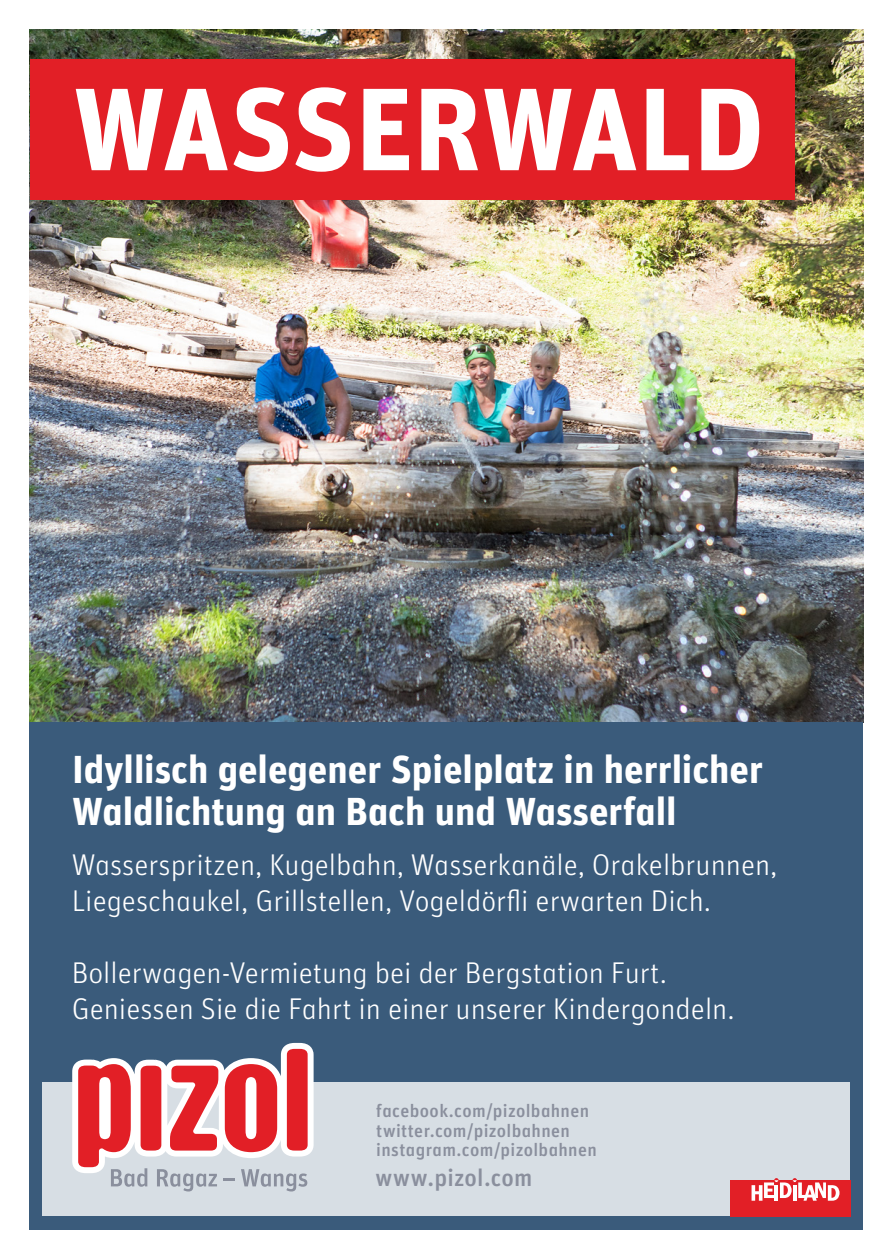
<style>
.page{position:relative;width:893px;height:1259px;background:#fff}
.page>*{position:absolute;margin:0;border:0;box-sizing:border-box;transform-origin:0 0}
.t1{font:117px "Unit Bold Alternate";color:#fff}
.t2{font:39px/42px "Unit Bold Alternate";color:#fff}
.t3{font:30px/36px "Unit Light Alternate";color:#fff}
.lauftext_9_5{font:24px "Unit Medium Alternate";letter-spacing:.01em;color:#8a8f9d}
.lauftext_9_5-2{font:18px "Unit Medium Alternate";letter-spacing:.02em;color:#8a8f9d}
</style>
<div class="page">
<img style="left:30px;top:30px;width:833px;height:692px">
<div style="left:30px;top:722px;width:833px;height:507px;background:#3a5b7b"></div>
<div style="left:30px;top:59px;width:764px;height:141px;background:#e21f26"></div>
<div style="left:43px;top:1082px;width:807px;height:134px;background:#d7dee4"></div>
<svg style="left:72px;top:1043px;width:242px;height:148px"></svg>
<div style="left:730px;top:1180px;width:120px;height:36px;background:#e21f26"></div>
<svg style="left:751px;top:1178px;width:88px;height:22px"></svg>
<p class="t1" style="left:73px;top:57px;width:694px">WASSERWALD</p>
<p class="t2" style="left:72px;top:748px;width:692px">Idyllisch gelegener Spielplatz in herrlicher<br>Waldlichtung an Bach und Wasserfall</p>
<p class="t3" style="left:72px;top:845px;width:707px">Wasserspritzen, Kugelbahn, Wasserkanäle, Orakelbrunnen,<br>Liegeschaukel, Grillstellen, Vogeldörfli erwarten Dich.</p>
<p class="t3" style="left:72px;top:953px;width:664px">Bollerwagen-Vermietung bei der Bergstation Furt.<br>Geniessen Sie die Fahrt in einer unserer Kindergondeln.</p>
<p class="lauftext_9_5-2" style="left:376px;top:1100px;width:214px">facebook.com/pizolbahnen</p>
<p class="lauftext_9_5-2" style="left:376px;top:1119px;width:195px">twitter.com/pizolbahnen</p>
<p class="lauftext_9_5-2" style="left:376px;top:1139px;width:222px">instagram.com/pizolbahnen</p>
<p class="lauftext_9_5" style="left:375px;top:1162px;width:159px">www.pizol.com</p>
</div>
